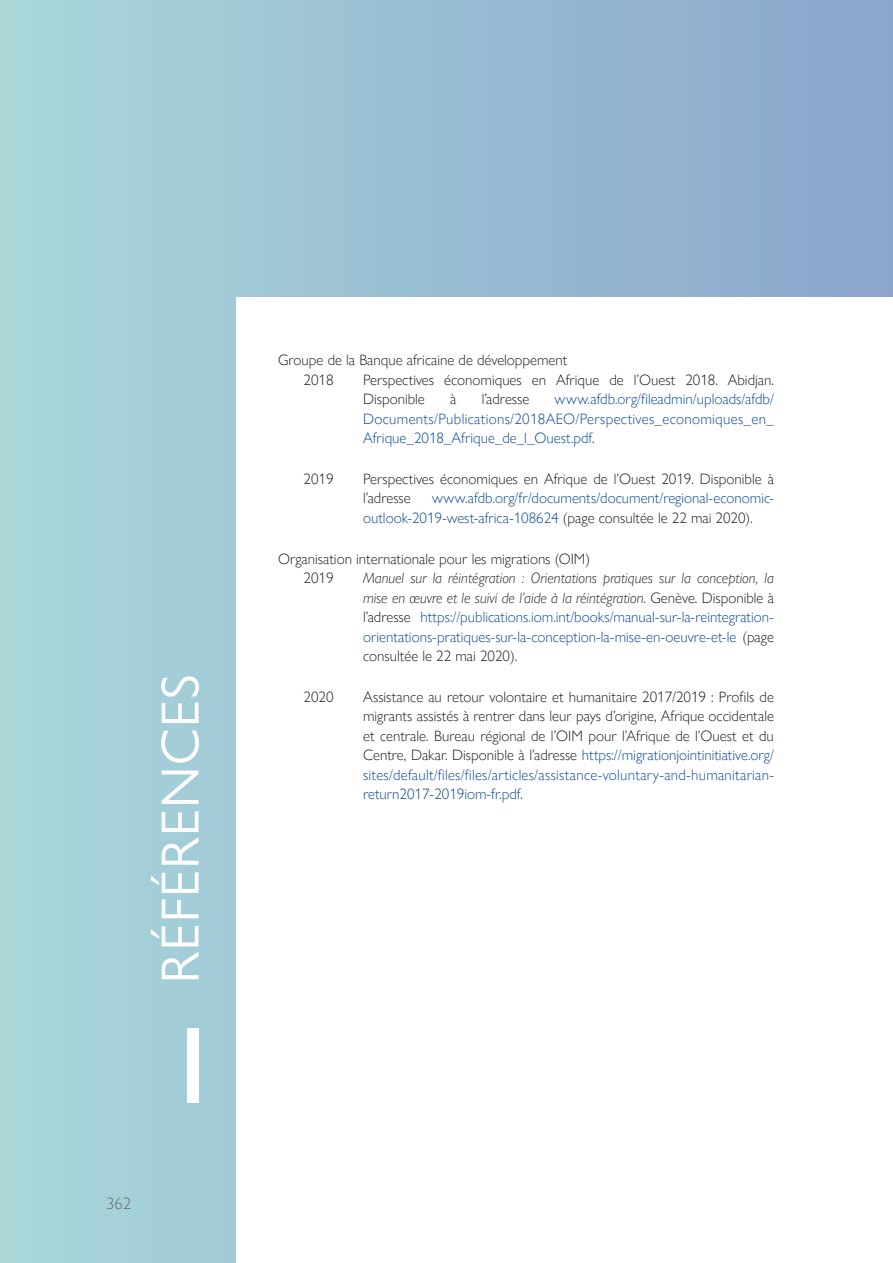
<style>
.page{position:relative;width:893px;height:1263px;background:#fff}
.page>*{position:absolute;margin:0;border:0;box-sizing:border-box;transform-origin:0 0}
.t1{font:54px "Gill Sans Nova";letter-spacing:.02em;color:#fff}
.t2{font:300 16.5px "Gill Sans Nova";color:#6c6d70}
.t3{font:300 15px/19.5px "Gill Sans Nova";color:#231f20}
.t4{font:300 15px/19.5px "Gill Sans Nova";color:#0d4c9b;text-align:justify}
.s1{color:#231f20}
.s2{font-style:italic;color:#231f20}
.s3{color:#0d4c9b}
</style>
<div class="page">
<div style="left:0;top:0;width:893px;height:1263px;background:linear-gradient(to right,#a9d7da,#8ba4cc)"></div>
<div style="left:236px;top:298px;width:657px;height:965px;background:#fff"></div>
<div style="left:187px;top:1028px;width:11px;height:75px;background:#fff"></div>
<h1 class="t1" style="left:147px;top:983px;width:311px;rotate:-90deg">RÉFÉRENCES</h1>
<p class="t3" style="left:304px;top:350px;width:265px;text-indent:-26px">Groupe de la Banque africaine de développement<br>2018</p>
<p class="t3" style="left:363px;top:370px;width:412px">Perspectives économiques en Afrique de l’Ouest 2018. Abidjan.<br>Disponible</p>
<p class="t4" style="left:363px;top:389px;width:412px;text-indent:192px">www.afdb.org/fileadmin/uploads/afdb/ Documents/Publications/2018AEO/Perspectives_economiques_en_ Afrique_2018_Afrique_de_l_Ouest.pdf<span class="s1">.</span></p>
<p class="t3" style="left:450px;top:389px;width:8px">à</p>
<p class="t3" style="left:482px;top:389px;width:49px">l’adresse</p>
<p class="t3" style="left:304px;top:469px;width:31px">2019</p>
<p class="t3" style="left:363px;top:469px;width:412px">Perspectives économiques en Afrique de l’Ouest 2019. Disponible à l’adresse</p>
<p class="t4" style="left:363px;top:488px;width:412px;text-indent:69px">www.afdb.org/fr/documents/document/regional-economic&shy;outlook-2019-west-africa-108624 <span class="s1">(page consultée le 22 mai 2020).</span></p>
<p class="t3" style="left:304px;top:549px;width:288px;text-indent:-26px">Organisation internationale pour les migrations (OIM)<br>2019</p>
<p class="t4" style="left:363px;top:568px;width:412px"><span class="s2">Manuel sur la réintégration : Orientations pratiques sur la conception, la mise en œuvre et le suivi de l’aide à la réintégration</span><span class="s1">. Genève. Disponible à l’adresse</span> https://publications.iom.int/books/manual-sur-la-reintegration&shy;orientations-pratiques-sur-la-conception-la-mise-en-oeuvre-et-le <span class="s1">(page consultée le 22 mai 2020).</span></p>
<p class="t3" style="left:304px;top:687px;width:31px">2020</p>
<p class="t3" style="left:363px;top:687px;width:412px;text-align:justify">Assistance au retour volontaire et humanitaire 2017/2019 : Profils de migrants assistés à rentrer dans leur pays d’origine, Afrique occidentale et centrale. Bureau régional de l’OIM pour l’Afrique de l’Ouest et du Centre, Dakar. Disponible à l’adresse <span class="s3">https://migrationjointinitiative.org/ sites/default/files/files/articles/assistance-voluntary-and-humanitarian&shy;return2017-2019iom-fr.pdf</span>.</p>
<p class="t2" style="left:106px;top:1193px;width:26px">362</p>
</div>
